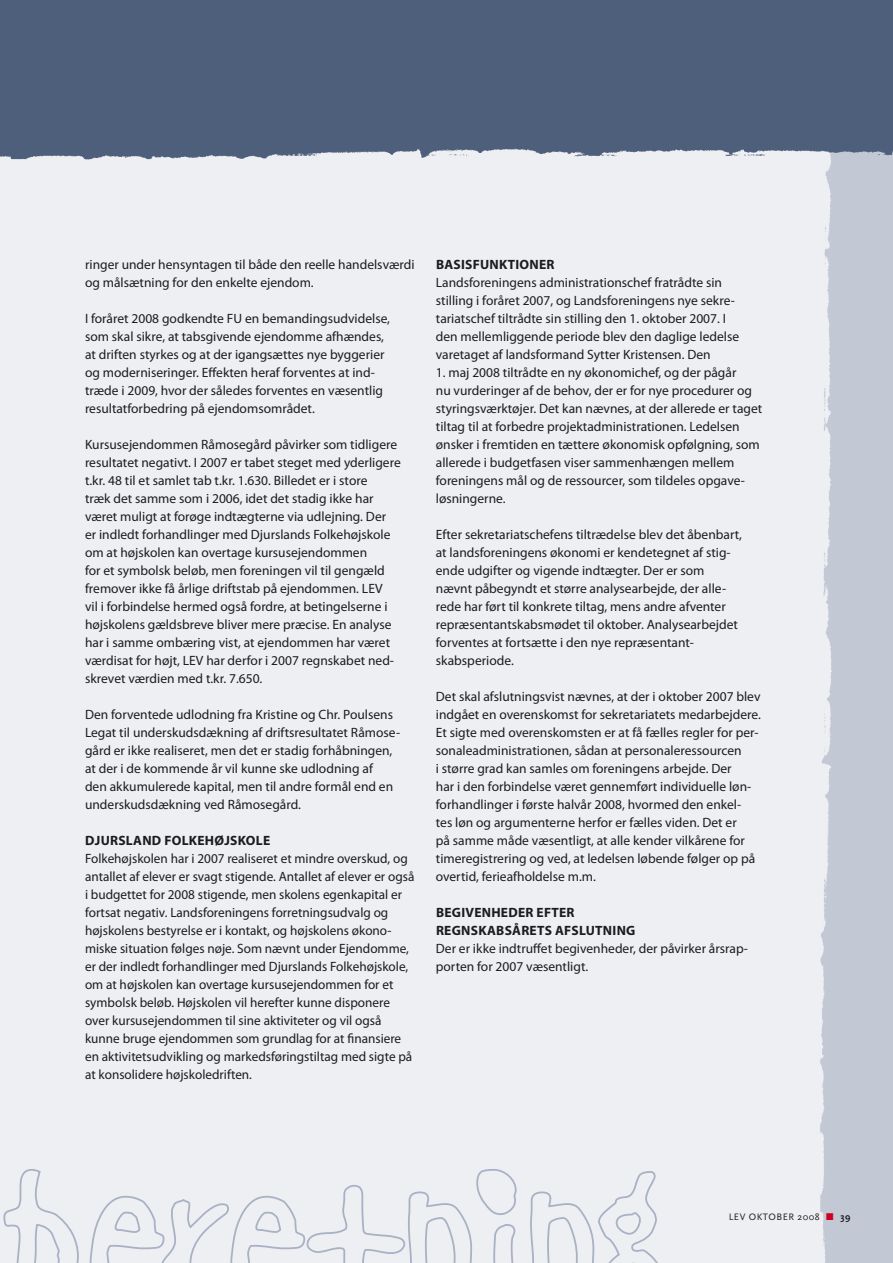
<style>
.page{position:relative;width:893px;height:1263px;background:#eeeff3}
.page>*{position:absolute;margin:0;border:0;box-sizing:border-box;transform-origin:0 0}
.t1{font:13.5px/18px "Myriad Pro";color:#1b1c20}
.t2{font:700 13.5px/18px "Myriad Pro";letter-spacing:.02em;color:#1b1c20}
.t3{font:9.75px "Scala Sans";letter-spacing:.05em;color:#1b1c20}
.s1{color:#cd001f}
.s2{font-weight:700}
</style>
<div class="page">
<img style="left:820px;top:162px;width:73px;height:1101px">
<svg style="left:3px;top:1169px;width:76px;height:94px"></svg>
<svg style="left:89px;top:1169px;width:428px;height:94px"></svg>
<svg style="left:530px;top:1171px;width:128px;height:92px"></svg>
<div style="left:0;top:0;width:893px;height:162px;background:#4d5f7b"></div>
<p class="t1" style="left:85px;top:255px;width:331px">ringer under hensyntagen til både den reelle handelsværdi og målsætning for den enkelte ejendom.</p>
<p class="t1" style="left:85px;top:309px;width:307px">I foråret 2008 godkendte FU en bemandingsudvidelse, som skal sikre, at tabsgivende ejendomme afhændes, at driften styrkes og at der igangsættes nye byggerier og moderniseringer. Effekten heraf forventes at ind&shy;træde i 2009, hvor der således forventes en væsentlig resultatforbedring på ejendomsområdet.</p>
<p class="t1" style="left:85px;top:435px;width:317px">Kursusejendommen Råmosegård påvirker som tidligere resultatet negativt. I 2007 er tabet steget med yderligere t.kr. 48 til et samlet tab t.kr. 1.630. Billedet er i store<br>træk det samme som i 2006, idet det stadig ikke har været muligt at forøge indtægterne via udlejning. Der<br>er indledt forhandlinger med Djurslands Folkehøjskole om at højskolen kan overtage kursusejendommen<br>for et symbolsk beløb, men foreningen vil til gengæld fremover ikke få årlige driftstab på ejendommen. LEV<br>vil i forbindelse hermed også fordre, at betingelserne i højskolens gældsbreve bliver mere præcise. En analyse har i samme ombæring vist, at ejendommen har været værdisat for højt, LEV har derfor i 2007 regnskabet ned&shy;skrevet værdien med t.kr. 7.650.</p>
<p class="t1" style="left:85px;top:705px;width:316px">Den forventede udlodning fra Kristine og Chr. Poulsens Legat til underskudsdækning af driftsresultatet Råmose&shy;gård er ikke realiseret, men det er stadig forhåbningen, at der i de kommende år vil kunne ske udlodning af<br>den akkumulerede kapital, men til andre formål end en underskudsdækning ved Råmosegård.</p>
<p class="t2" style="left:85px;top:831px;width:187px">DJURSLAND FOLKEHØJSKOLE</p>
<p class="t1" style="left:85px;top:849px;width:331px">Folkehøjskolen har i 2007 realiseret et mindre overskud, og antallet af elever er svagt stigende. Antallet af elever er også i budgettet for 2008 stigende, men skolens egenkapital er fortsat negativ. Landsforeningens forretningsudvalg og højskolens bestyrelse er i kontakt, og højskolens økono&shy;miske situation følges nøje. Som nævnt under Ejendomme, er der indledt forhandlinger med Djurslands Folkehøjskole, om at højskolen kan overtage kursusejendommen for et symbolsk beløb. Højskolen vil herefter kunne disponere over kursusejendommen til sine aktiviteter og vil også kunne bruge ejendommen som grundlag for at finansiere en aktivitetsudvikling og markedsføringstiltag med sigte på at konsolidere højskoledriften.</p>
<p class="t2" style="left:436px;top:255px;width:120px">BASISFUNKTIONER</p>
<p class="t1" style="left:436px;top:273px;width:305px">Landsforeningens administrationschef fratrådte sin stilling i foråret 2007, og Landsforeningens nye sekre&shy;tariatschef tiltrådte sin stilling den 1. oktober 2007. I den mellemliggende periode blev den daglige ledelse varetaget af landsformand Sytter Kristensen. Den</p>
<p class="t1" style="left:436px;top:363px;width:328px">1. maj 2008 tiltrådte en ny økonomichef, og der pågår<br>nu vurderinger af de behov, der er for nye procedurer og styringsværktøjer. Det kan nævnes, at der allerede er taget tiltag til at forbedre projektadministrationen. Ledelsen ønsker i fremtiden en tættere økonomisk opfølgning, som allerede i budgetfasen viser sammenhængen mellem foreningens mål og de ressourcer, som tildeles opgave&shy;løsningerne.</p>
<p class="t1" style="left:436px;top:525px;width:308px">Efter sekretariatschefens tiltrædelse blev det åbenbart, at landsforeningens økonomi er kendetegnet af stig&shy;ende udgifter og vigende indtægter. Der er som nævnt påbegyndt et større analysearbejde, der alle&shy;rede har ført til konkrete tiltag, mens andre afventer repræsentantskabsmødet til oktober. Analysearbejdet forventes at fortsætte i den nye repræsentant&shy;skabsperiode.</p>
<p class="t1" style="left:436px;top:687px;width:326px">Det skal afslutningsvist nævnes, at der i oktober 2007 blev indgået en overenskomst for sekretariatets medarbejdere.<br>Et sigte med overenskomsten er at få fælles regler for per&shy;sonaleadministrationen, sådan at personaleressourcen<br>i større grad kan samles om foreningens arbejde. Der<br>har i den forbindelse været gennemført individuelle løn&shy;forhandlinger i første halvår 2008, hvormed den enkel-<br>tes løn og argumenterne herfor er fælles viden. Det er<br>på samme måde væsentligt, at alle kender vilkårene for timeregistrering og ved, at ledelsen løbende følger op på overtid, ferieafholdelse m.m.</p>
<p class="t2" style="left:436px;top:903px;width:201px">BEGIVENHEDER EFTER<br>REGNSKABSÅRETS AFSLUTNING</p>
<p class="t1" style="left:436px;top:939px;width:313px">Der er ikke indtruffet begivenheder, der påvirker årsrap&shy;porten for 2007 væsentligt.</p>
<p class="t3" style="left:729px;top:1211px;width:7px">LEV</p>
<p class="t3" style="left:749px;top:1211px;width:103px">OKTOBER 2008 <span class="s1">■</span> <span class="s2">39</span></p>
</div>
